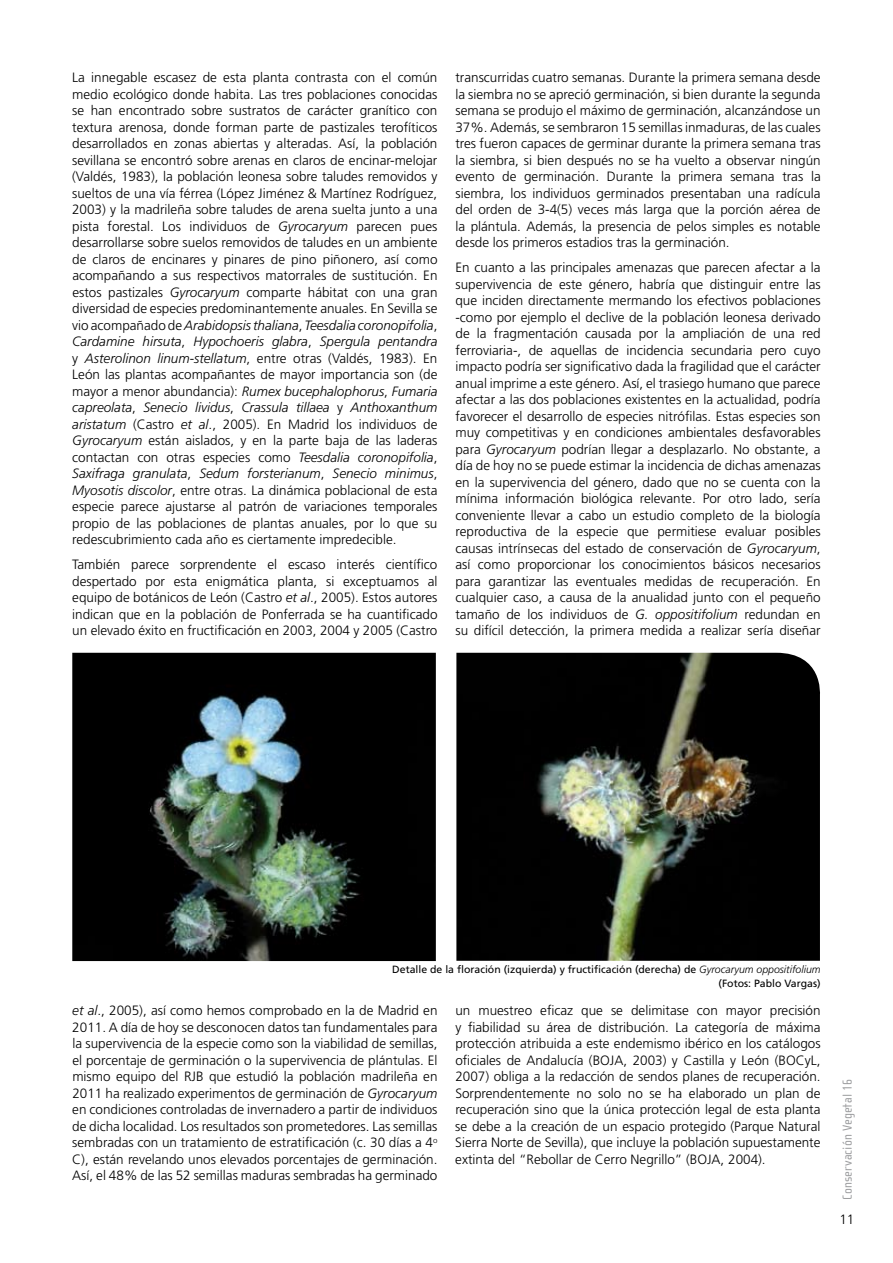
<style>
.page{position:relative;width:893px;height:1263px;background:#fff}
.page>*{position:absolute;margin:0;border:0;box-sizing:border-box;transform-origin:0 0}
.t1{font:300 13.5px/16.5px "Frutiger";color:#000;text-align:justify}
.t2{font:13.5px "Cholla Sans";letter-spacing:.01em;color:#9c9d9f}
.t3{font:10.5px/13.5px "Frutiger";color:#000;text-align:right}
.s1{font-style:italic}
.s2{font-weight:300;font-style:italic}
</style>
<div class="page">
<img style="left:456px;top:653px;width:364px;height:308px">
<img style="left:72px;top:653px;width:364px;height:308px">
<p class="t1" style="left:72px;top:70px;width:367px">La innegable escasez de esta planta contrasta con el común medio ecológico donde habita. Las tres poblaciones conocidas se han encontrado sobre sustratos de carácter granítico con textura arenosa, donde forman parte de pastizales terofíticos desarrollados en zonas abiertas y alteradas. Así, la población sevillana se encontró sobre arenas en claros de encinar-melojar (Valdés, 1983), la población leonesa sobre taludes removidos y sueltos de una vía férrea (López Jiménez &amp; Martínez Rodríguez, 2003) y la madrileña sobre taludes de arena suelta junto a una pista forestal. Los individuos de <span class="s1">Gyrocaryum</span> parecen pues desarrollarse sobre suelos removidos de taludes en un ambiente de claros de encinares y pinares de pino piñonero, así como acompañando a sus respectivos matorrales de sustitución. En estos pastizales <span class="s1">Gyrocaryum</span> comparte hábitat con una gran diversidad de especies predominantemente anuales. En Sevilla se vio acompañado de<span class="s1">Arabidopsisthaliana</span>, <span class="s1">Teesdalia coronopifolia</span>, <span class="s1">Cardamine hirsuta</span>, <span class="s1">Hypochoeris glabra</span>, <span class="s1">Spergula pentandra </span>y <span class="s1">Asterolinon linum</span>-<span class="s1">stellatum</span>, entre otras (Valdés, 1983). En León las plantas acompañantes de mayor importancia son (de mayor a menor abundancia): <span class="s1">Rumex bucephalophorus</span>, <span class="s1">Fumaria capreolata</span>, <span class="s1">Senecio lividus</span>, <span class="s1">Crassula tillaea</span> y <span class="s1">Anthoxanthum aristatum</span> (Castro <span class="s1">et al</span>., 2005). En Madrid los individuos de <span class="s1">Gyrocaryum</span> están aislados, y en la parte baja de las laderas contactan con otras especies como <span class="s1">Teesdalia coronopifolia</span>, <span class="s1">Saxifraga granulata</span>, <span class="s1">Sedum forsterianum</span>, <span class="s1">Senecio minimus</span>, <span class="s1">Myosotis discolor</span>, entre otras. La dinámica poblacional de esta especie parece ajustarse al patrón de variaciones temporales propio de las poblaciones de plantas anuales, por lo que su redescubrimiento cada año es ciertamente impredecible.</p>
<p class="t1" style="left:72px;top:557px;width:367px">También parece sorprendente el escaso interés científico despertado por esta enigmática planta, si exceptuamos al equipo de botánicos de León (Castro <span class="s1">et al</span>., 2005). Estos autores indican que en la población de Ponferrada se ha cuantificado un elevado éxito en fructificación en 2003, 2004 y 2005 (Castro</p>
<p class="t1" style="left:455px;top:70px;width:367px">transcurridas cuatro semanas. Durante la primera semana desde la siembra no se apreció germinación, si bien durante la segunda semana se produjo el máximo de germinación, alcanzándose un 37%. Además, se sembraron 15 semillas inmaduras, de las cuales tres fueron capaces de germinar durante la primera semana tras la siembra, si bien después no se ha vuelto a observar ningún evento de germinación. Durante la primera semana tras la siembra, los individuos germinados presentaban una radícula del orden de 3-4(5) veces más larga que la porción aérea de la plántula. Además, la presencia de pelos simples es notable desde los primeros estadios tras la germinación.</p>
<p class="t1" style="left:455px;top:260px;width:367px">En cuanto a las principales amenazas que parecen afectar a la supervivencia de este género, habría que distinguir entre las que inciden directamente mermando los efectivos poblaciones -como por ejemplo el declive de la población leonesa derivado de la fragmentación causada por la ampliación de una red ferroviaria-, de aquellas de incidencia secundaria pero cuyo impacto podría ser significativo dada la fragilidad que el carácter anual imprime a este género. Así, el trasiego humano que parece afectar a las dos poblaciones existentes en la actualidad, podría favorecer el desarrollo de especies nitrófilas. Estas especies son muy competitivas y en condiciones ambientales desfavorables para <span class="s1">Gyrocaryum</span> podrían llegar a desplazarlo. No obstante, a día de hoy no se puede estimar la incidencia de dichas amenazas en la supervivencia del género, dado que no se cuenta con la mínima información biológica relevante. Por otro lado, sería conveniente llevar a cabo un estudio completo de la biología reproductiva de la especie que permitiese evaluar posibles causas intrínsecas del estado de conservación de <span class="s1">Gyrocaryum</span>, así como proporcionar los conocimientos básicos necesarios para garantizar las eventuales medidas de recuperación. En cualquier caso, a causa de la anualidad junto con el pequeño tamaño de los individuos de <span class="s1">G. oppositifolium</span> redundan en su difícil detección, la primera medida a realizar sería diseñar</p>
<p class="t3" style="left:392px;top:963px;width:430px">Detalle de la floración (izquierda) y fructificación (derecha) de <span class="s2">Gyrocaryum oppositifolium </span>(Fotos: Pablo Vargas)</p>
<p class="t1" style="left:72px;top:1002px;width:367px"><span class="s1">et al</span>., 2005), así como hemos comprobado en la de Madrid en 2011. A día de hoy se desconocen datos tan fundamentales para la supervivencia de la especie como son la viabilidad de semillas, el porcentaje de germinación o la supervivencia de plántulas. El mismo equipo del RJB que estudió la población madrileña en 2011 ha realizado experimentos de germinación de <span class="s1">Gyrocaryum </span>en condiciones controladas de invernadero a partir de individuos de dicha localidad. Los resultados son prometedores. Las semillas sembradas con un tratamiento de estratificación (c. 30 días a 4<sup>o </sup>C), están revelando unos elevados porcentajes de germinación.<br>Así, el 48% de las 52 semillas maduras sembradas ha germinado</p>
<p class="t1" style="left:455px;top:1002px;width:367px">un muestreo eficaz que se delimitase con mayor precisión y fiabilidad su área de distribución. La categoría de máxima protección atribuida a este endemismo ibérico en los catálogos oficiales de Andalucía (BOJA, 2003) y Castilla y León (BOCyL, 2007) obliga a la redacción de sendos planes de recuperación.<br>Sorprendentemente no solo no se ha elaborado un plan de recuperación sino que la única protección legal de esta planta se debe a la creación de un espacio protegido (Parque Natural Sierra Norte de Sevilla), que incluye la población supuestamente extinta del “Rebollar de Cerro Negrillo” (BOJA, 2004).</p>
<p class="t2" style="left:840px;top:1200px;width:123px;rotate:-90deg">Conservación Vegetal 16</p>
<p class="t1" style="left:839px;top:1211px;width:17px">11</p>
</div>
